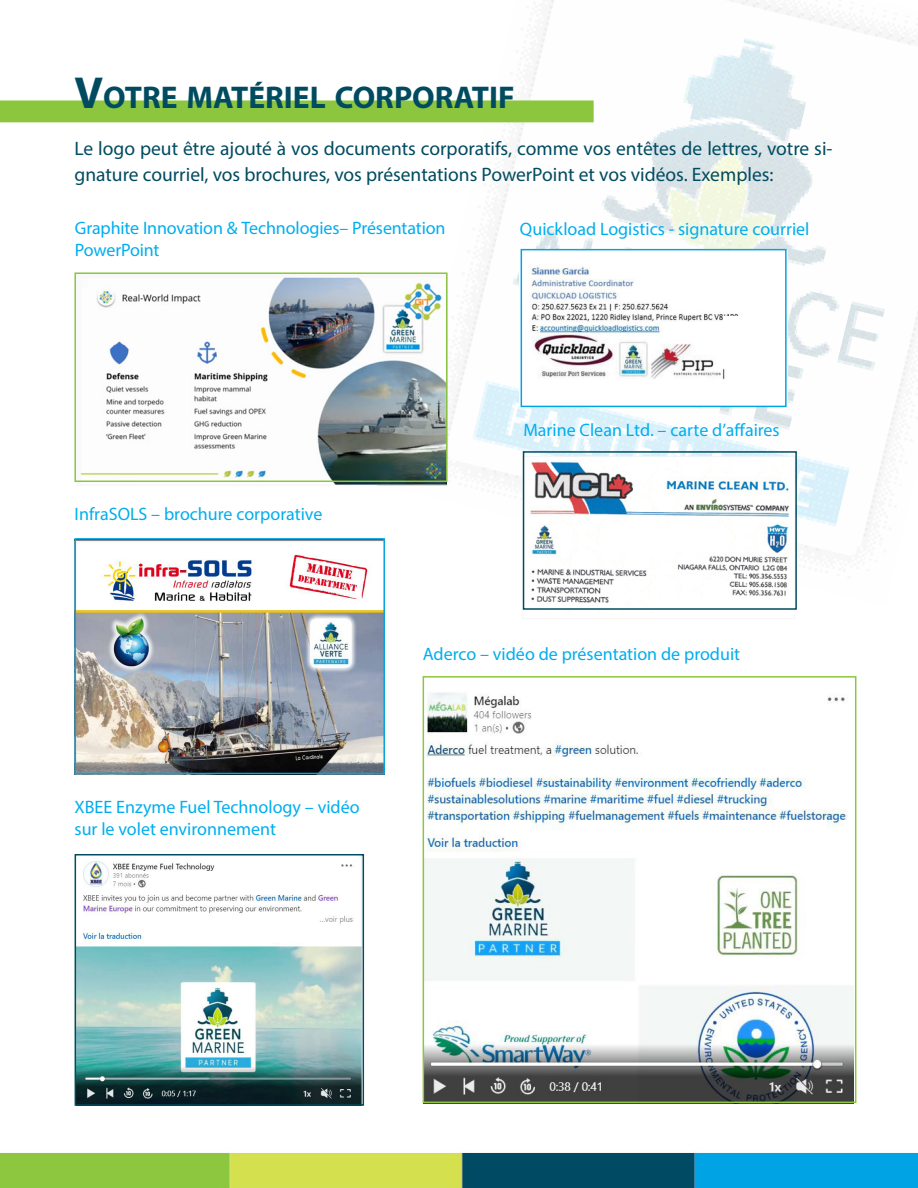
<style>
.page{position:relative;width:918px;height:1188px;background:#fff}
.page>*{position:absolute;margin:0;border:0;box-sizing:border-box;transform-origin:0 0}
.t1{font:700 31.5px "Myriad Pro";color:#014b60}
.t2{font:19.5px/25.5px "Myriad Pro";color:#014b60}
.t3{font:18px/21.6px "Myriad Pro";color:#00aeef}
.s1{font-size:45px}
</style>
<div class="page">
<img style="left:0;top:1152px;width:918px;height:36px">
<img style="left:407px;top:0;width:511px;height:458px">
<img style="left:399px;top:458px;width:486px;height:97px">
<div style="left:0;top:100px;width:594px;height:22px;background:#8bc63e"></div>
<img style="left:80px;top:275px;width:367px;height:210px">
<div style="left:74px;top:272px;width:374px;height:210px;border:2px solid #8bc63e"></div>
<img style="left:519px;top:251px;width:269px;height:154px">
<div style="left:521px;top:249px;width:266px;height:158px;border:2px solid #00a5e3"></div>
<div style="left:723px;top:316px;width:51px;height:15px;background:#fff"></div>
<img style="left:517px;top:449px;width:286px;height:161px">
<div style="left:523px;top:451px;width:274px;height:159px;border:2px solid #014b60"></div>
<img style="left:426px;top:693px;width:427px;height:407px">
<div style="left:423px;top:676px;width:433px;height:427px;border:2px solid #8bc63e"></div>
<img style="left:78px;top:541px;width:304px;height:230px">
<div style="left:75px;top:538px;width:310px;height:236px;border:2px solid #00a5e3"></div>
<img style="left:78px;top:861px;width:283px;height:242px">
<div style="left:75px;top:854px;width:289px;height:252px;border:2px solid #014b60"></div>
<p class="t1" style="left:74px;top:77px;width:442px"><span class="s1">V</span>OTRE MATÉRIEL CORPORATIF</p>
<p class="t2" style="left:75px;top:135px;width:759px">Le logo peut être ajouté à vos documents corporatifs, comme vos entêtes de lettres, votre si&shy;gnature courriel, vos brochures, vos présentations PowerPoint et vos vidéos. Exemples:</p>
<p class="t3" style="left:520px;top:218px;width:291px">Quickload Logistics - signature courriel</p>
<p class="t3" style="left:75px;top:217px;width:372px">Graphite Innovation &amp; Technologies– Présentation<br>PowerPoint</p>
<p class="t3" style="left:75px;top:503px;width:249px">InfraSOLS – brochure corporative</p>
<p class="t3" style="left:75px;top:796px;width:287px">XBEE Enzyme Fuel Technology – vidéo sur le volet environnement</p>
<p class="t3" style="left:523px;top:419px;width:258px">Marine Clean Ltd. – carte d’affaires</p>
<p class="t3" style="left:423px;top:642px;width:319px">Aderco – vidéo de présentation de produit</p>
</div>
